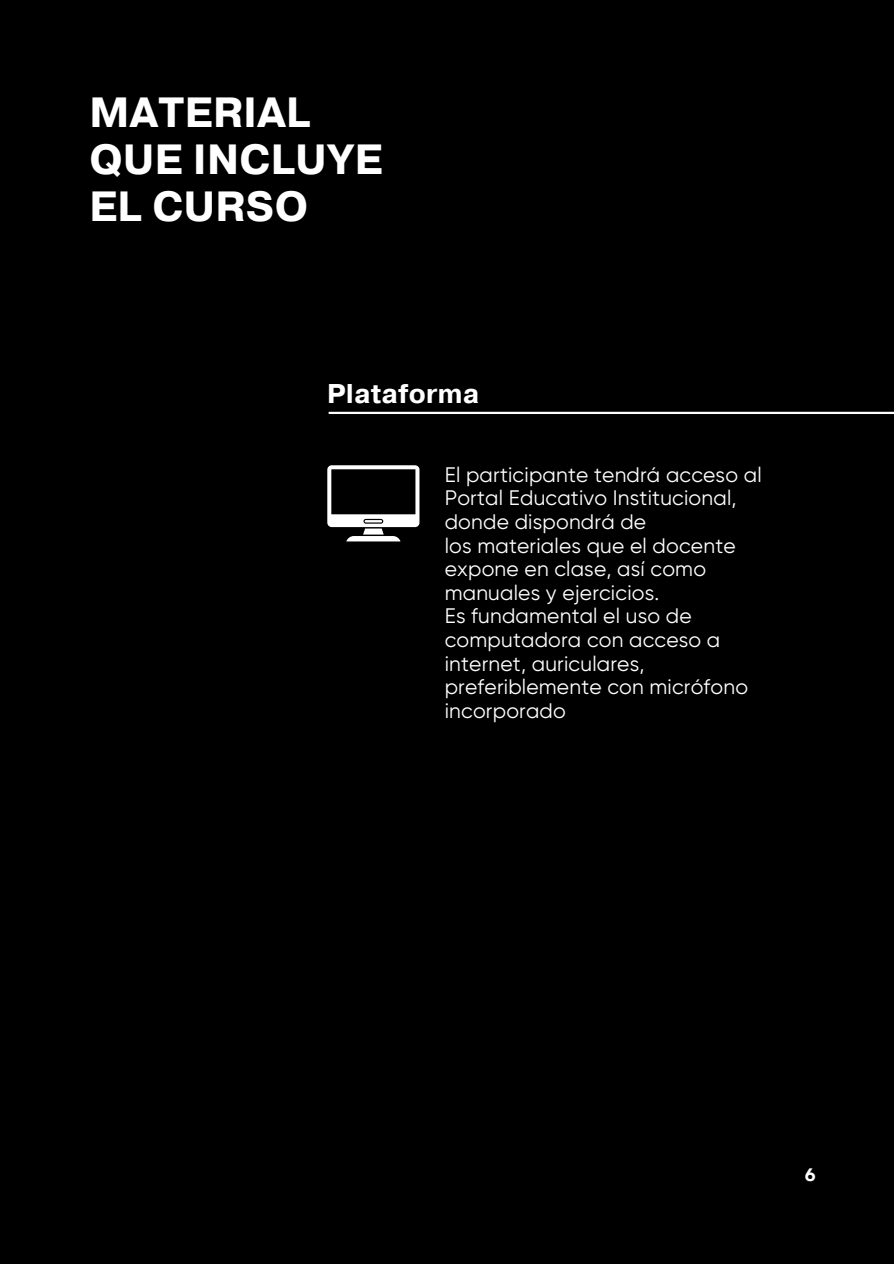
<style>
.page{position:relative;width:894px;height:1264px;background:#fff}
.page>*{position:absolute;margin:0;border:0;box-sizing:border-box;transform-origin:0 0}
.t1{font:700 42px/47.2px "Pragmatica";letter-spacing:.01em;color:#fff}
.t2{font:700 27px "Pragmatica";letter-spacing:.01em;color:#fff}
.t3{font:21px/23.7px "Gilroy";letter-spacing:.01em;color:#fff}
.t4{font:700 18px "TT Interphases";color:#fff}
</style>
<div class="page">
<div style="left:0;top:0;width:893px;height:1263px;background:#000001"></div>
<svg style="left:327px;top:465px;width:92px;height:76px"></svg>
<hr style="left:329px;top:412px;width:564px;height:2px;background:#fff">
<h1 class="t1" style="left:89px;top:90px;width:294px">MATERIAL<br>QUE INCLUYE<br>EL CURSO</h1>
<h2 class="t2" style="left:327px;top:376px;width:153px">Plataforma</h2>
<p class="t3" style="left:444px;top:464px;width:318px">El participante tendrá acceso al<br>Portal Educativo Institucional, donde dispondrá de</p>
<p class="t3" style="left:444px;top:535px;width:292px">los materiales que el docente expone en clase, así como manuales y ejercicios.</p>
<p class="t3" style="left:444px;top:606px;width:277px">Es fundamental el uso de computadora con acceso a internet, auriculares,</p>
<p class="t3" style="left:444px;top:676px;width:305px">preferiblemente con micrófono incorporado</p>
<p class="t4" style="left:804px;top:1162px;width:12px">6</p>
</div>
